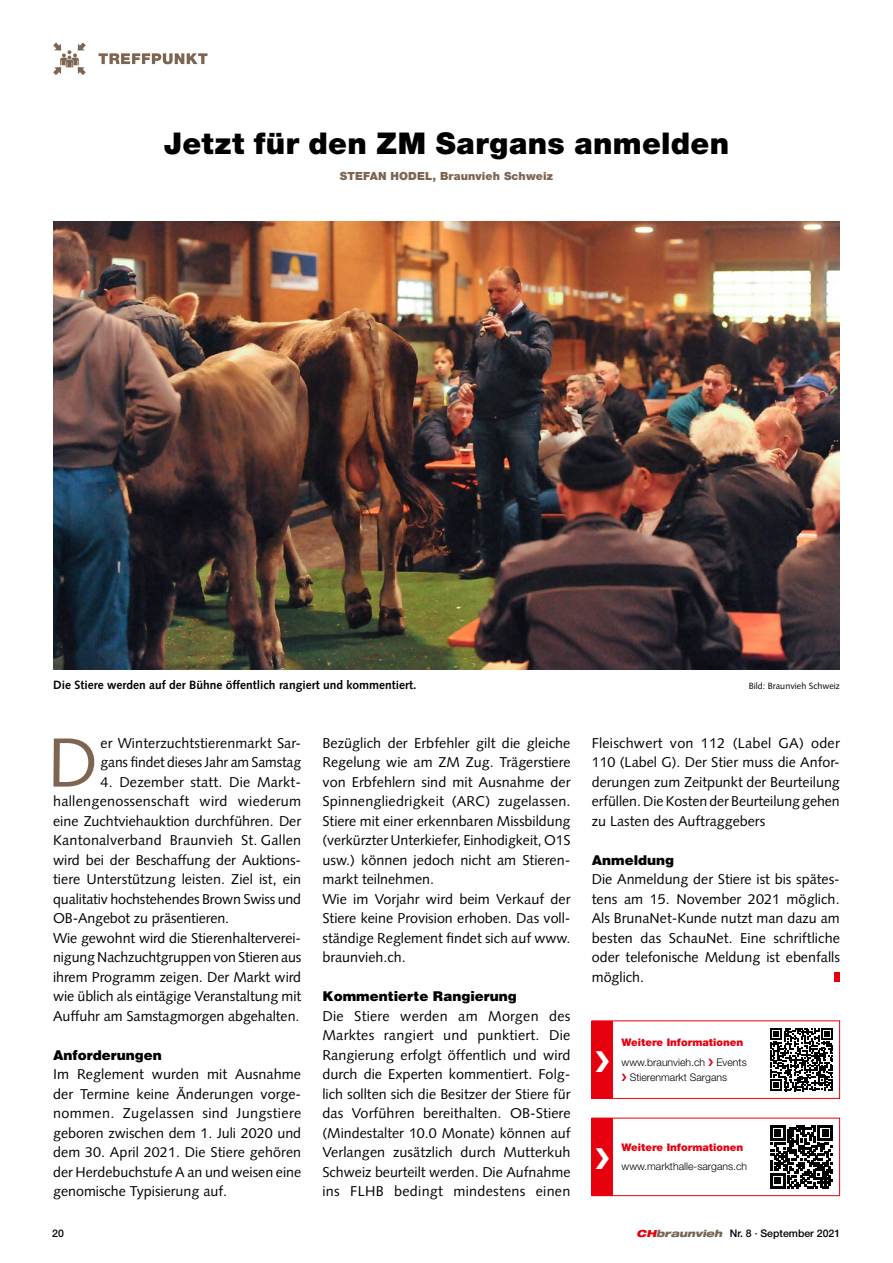
<style>
.page{position:relative;width:893px;height:1263px;background:#fff}
.page>*{position:absolute;margin:0;border:0;box-sizing:border-box;transform-origin:0 0}
.t1{font:69.45px "Syntax LT Std";color:#7d6551}
.t2{font:900 30px "Helvetica Neue LT Std";letter-spacing:.01em;color:#000}
.t3{font:14.25px/19.5px "Syntax LT Std";color:#000;text-align:justify}
.t4{font:900 13.5px "Helvetica LT Std";color:#000}
.t5{font:700 12px "Syntax LT Std";color:#000}
.t6{font:900 11.25px "Helvetica Neue LT Std";letter-spacing:.01em;color:#7d6551}
.t7{font:300 10.5px/15px "Helvetica Neue LT Std";color:#000}
.t8{font:900 10.5px "Helvetica Neue LT Std";color:#e7000e}
.t9{font:500 10.5px "Helvetica Neue LT Std";color:#000}
.t10{font:9px "Syntax LT Std";color:#000}
.s1{font-weight:900;font-style:italic;font-stretch:expanded;font-size:9.75px;color:#e7000e}
.s2{font-weight:900;font-style:italic;font-stretch:expanded;font-size:9.75px;color:#756752}
</style>
<div class="page">
<svg style="left:53px;top:43px;width:33px;height:32px"></svg>
<svg style="left:99px;top:53px;width:108px;height:11px"></svg>
<div style="left:834px;top:972px;width:6px;height:9px;background:#e7000e"></div>
<div style="left:592px;top:1021px;width:21px;height:77px;background:#e7000e"></div>
<svg style="left:770px;top:1028px;width:63px;height:63px"></svg>
<div style="left:592px;top:1118px;width:248px;height:78px;background:#fff;border:1px solid #e7000e"></div>
<div style="left:592px;top:1118px;width:21px;height:78px;background:#e7000e"></div>
<svg style="left:770px;top:1125px;width:63px;height:63px"></svg>
<img style="left:53px;top:221px;width:787px;height:448px">
<h2 class="t2" style="left:164px;top:125px;width:567px">Jetzt für den ZM Sargans anmelden</h2>
<p class="t6" style="left:340px;top:169px;width:215px">STEFAN HODEL, Braunvieh Schweiz</p>
<p class="t5" style="left:53px;top:678px;width:365px">Die Stiere werden auf der Bühne öffentlich rangiert und kommentiert.</p>
<p class="t10" style="left:749px;top:681px;width:93px">Bild: Braunvieh Schweiz</p>
<h1 class="t1" style="left:48px;top:721px;width:52px">D</h1>
<p class="t3" style="left:101px;top:733px;width:202px">er Winterzuchtstierenmarkt Sar&shy;gans findet dieses Jahr am Samstag</p>
<p class="t3" style="left:53px;top:772px;width:250px;text-align:left;text-indent:47px">4. Dezember statt. Die Markt&shy;hallengenossenschaft wird wiederum eine Zuchtviehauktion durchführen. Der Kantonalverband Braunvieh St. Gallen wird bei der Beschaffung der Auktions&shy;tiere Unterstützung leisten. Ziel ist, ein qualitativ hochstehendes Brown Swiss und OB-Angebot zu präsentieren.<br>Wie gewohnt wird die Stierenhalterverei&shy;nigung Nachzuchtgruppen von Stieren aus ihrem Programm zeigen. Der Markt wird wie üblich als eintägige Veranstaltung mit Auffuhr am Samstagmorgen abgehalten.</p>
<p class="t4" style="left:53px;top:1046px;width:110px">Anforderungen</p>
<p class="t3" style="left:53px;top:1064px;width:250px">Im Reglement wurden mit Ausnahme der Termine keine Änderungen vorge&shy;nommen. Zugelassen sind Jungstiere geboren zwischen dem 1. Juli 2020 und dem 30. April 2021. Die Stiere gehören der Herdebuchstufe A an und weisen eine genomische Typisierung auf.</p>
<p class="t3" style="left:322px;top:733px;width:250px;text-align:left">Bezüglich der Erbfehler gilt die gleiche Regelung wie am ZM Zug. Trägerstiere von Erbfehlern sind mit Ausnahme der Spinnengliedrigkeit (ARC) zugelassen.<br>Stiere mit einer erkennbaren Missbildung (verkürzter Unterkiefer, Einhodigkeit, O1S usw.) können jedoch nicht am Stieren&shy;markt teilnehmen.<br>Wie im Vorjahr wird beim Verkauf der Stiere keine Provision erhoben. Das voll&shy;ständige Reglement findet sich auf www. braunvieh.ch.</p>
<p class="t4" style="left:322px;top:987px;width:196px">Kommentierte Rangierung</p>
<p class="t3" style="left:322px;top:1006px;width:250px">Die Stiere werden am Morgen des Marktes rangiert und punktiert. Die Rangierung erfolgt öffentlich und wird durch die Experten kommentiert. Folg&shy;lich sollten sich die Besitzer der Stiere für das Vorführen bereithalten. OB-Stiere (Mindestalter 10.0 Monate) können auf Verlangen zusätzlich durch Mutterkuh Schweiz beurteilt werden. Die Aufnahme ins FLHB bedingt mindestens einen</p>
<p class="t3" style="left:592px;top:733px;width:250px">Fleischwert von 112 (Label GA) oder 110 (Label G). Der Stier muss die Anfor&shy;derungen zum Zeitpunkt der Beurteilung erfüllen. Die Kosten der Beurteilung gehen zu Lasten des Auftraggebers</p>
<p class="t4" style="left:592px;top:851px;width:84px">Anmeldung</p>
<p class="t3" style="left:592px;top:869px;width:250px">Die Anmeldung der Stiere ist bis spätes&shy;tens am 15. November 2021 möglich.<br>Als BrunaNet-Kunde nutzt man dazu am besten das SchauNet. Eine schriftliche oder telefonische Meldung ist ebenfalls möglich.</p>
<p class="t8" style="left:621px;top:1036px;width:123px">Weitere Informationen</p>
<p class="t7" style="left:630px;top:1054px;width:118px;text-indent:-8px">www.braunvieh.ch Events<br>Stierenmarkt Sargans</p>
<p class="t8" style="left:621px;top:1141px;width:123px">Weitere Informationen</p>
<p class="t7" style="left:621px;top:1159px;width:127px">www.markthalle-sargans.ch</p>
<p class="t9" style="left:52px;top:1227px;width:13px">20</p>
<p class="t9" style="left:637px;top:1227px;width:205px"><span class="s1">CH</span><span class="s2">braunvieh</span> Nr. 8 ∙ September 2021</p>
</div>
